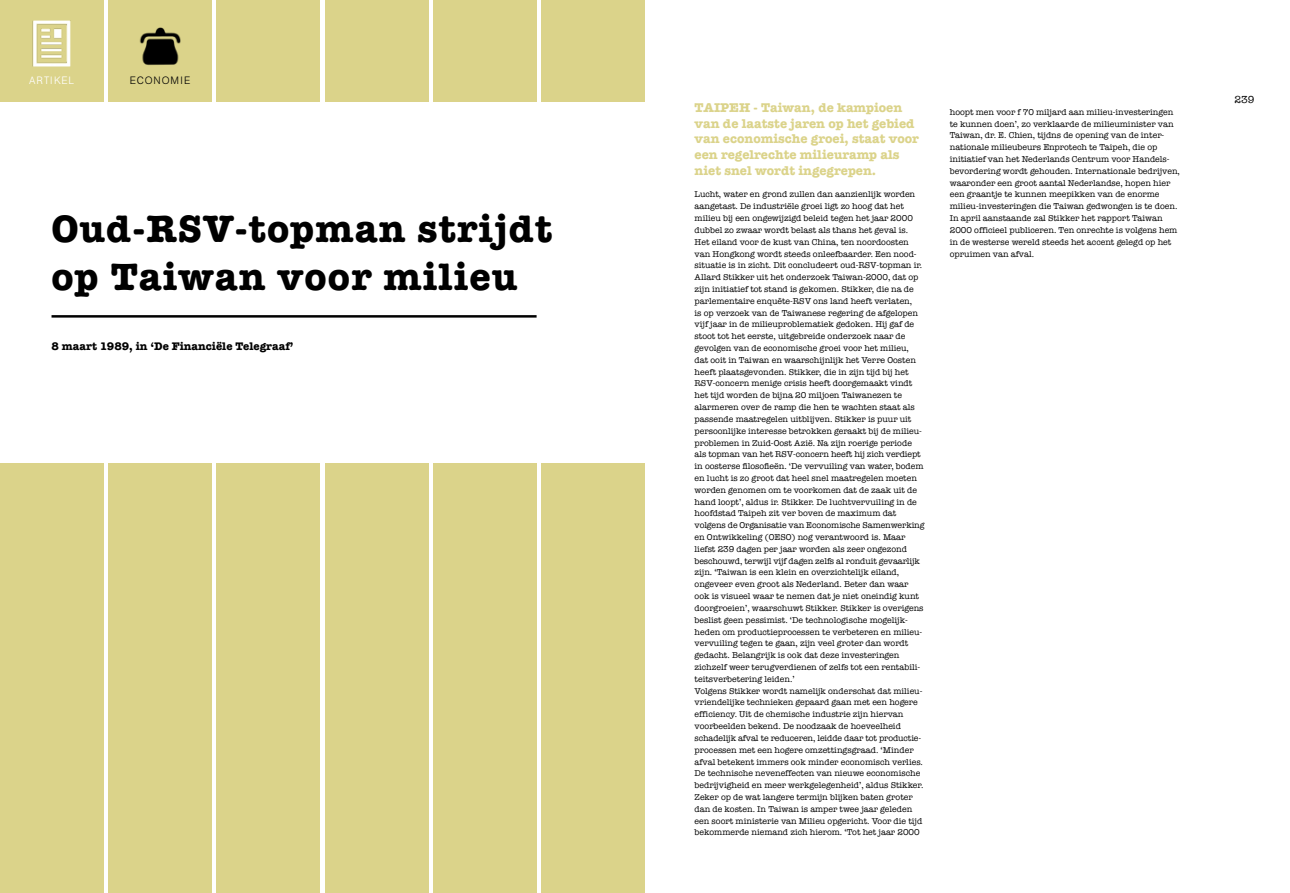
<style>
.page{position:relative;width:1290px;height:893px;background:#fff}
.page>*{position:absolute;margin:0;border:0;box-sizing:border-box;transform-origin:0 0}
.t1{font:700 39.38px/48.1px "American Typewriter";letter-spacing:.03em;color:#000}
.t2{font:700 13.12px/15.8px "American Typewriter";color:#dbd38a}
.t3{font:700 11.38px "American Typewriter";color:#000}
.t4{font:300 10.5px "AK12";letter-spacing:.1em;color:#000}
.t5{font:300 10.5px "AK12";letter-spacing:.1em;color:#fff}
.t6{font:10.5px "American Typewriter";color:#000}
.t7{font:8.75px/11.8px "American Typewriter";color:#000}
</style>
<div class="page">
<div style="left:433px;top:0;width:104px;height:893px;background:#dbd38a"></div>
<div style="left:542px;top:0;width:103px;height:893px;background:#dbd38a"></div>
<div style="left:217px;top:0;width:103px;height:893px;background:#dbd38a"></div>
<div style="left:325px;top:0;width:103px;height:893px;background:#dbd38a"></div>
<div style="left:0;top:0;width:103px;height:893px;background:#dbd38a"></div>
<div style="left:108px;top:0;width:104px;height:893px;background:#dbd38a"></div>
<div style="left:0;top:103px;width:645px;height:360px;background:#fff"></div>
<hr style="left:52px;top:315px;width:484px;height:3px;background:#000">
<img style="left:140px;top:27px;width:40px;height:38px">
<img style="left:33px;top:20px;width:37px;height:46px">
<p class="t5" style="left:29px;top:74px;width:46px">ARTIKEL</p>
<p class="t4" style="left:130px;top:74px;width:62px">ECONOMIE</p>
<h1 class="t1" style="left:52px;top:203px;width:502px">Oud-RSV-topman strijdt op Taiwan voor milieu</h1>
<h3 class="t3" style="left:52px;top:337px;width:244px">8 maart 1989, in ‘De Financiële Telegraaf’</h3>
<h2 class="t2" style="left:694px;top:99px;width:226px">TAIPEH - Taiwan, de kampioen van de laatste jaren op het gebied van economische groei, staat voor een regelrechte milieuramp als niet snel wordt ingegrepen.</h2>
<p class="t7" style="left:694px;top:188px;width:231px">Lucht, water en grond zullen dan aanzienlijk worden aangetast. De industriële groei ligt zo hoog dat het milieu bij een ongewijzigd beleid tegen het jaar 2000 dubbel zo zwaar wordt belast als thans het geval is.<br>Het eiland voor de kust van China, ten noordoosten van Hongkong wordt steeds onleefbaarder. Een nood&shy;situatie is in zicht. Dit concludeert oud-RSV-topman ir.<br>Allard Stikker uit het onderzoek Taiwan-2000, dat op zijn initiatief tot stand is gekomen. Stikker, die na de parlementaire enquête-RSV ons land heeft verlaten,<br>is op verzoek van de Taiwanese regering de afgelopen vijf jaar in de milieuproblematiek gedoken. Hij gaf de stoot tot het eerste, uitgebreide onderzoek naar de gevolgen van de economische groei voor het milieu, dat ooit in Taiwan en waarschijnlijk het Verre Oosten heeft plaatsgevonden. Stikker, die in zijn tijd bij het RSV-concern menige crisis heeft doorgemaakt vindt het tijd worden de bijna 20 miljoen Taiwanezen te alarmeren over de ramp die hen te wachten staat als passende maatregelen uitblijven. Stikker is puur uit persoonlijke interesse betrokken geraakt bij de milieu&shy;problemen in Zuid-Oost Azië. Na zijn roerige periode als topman van het RSV-concern heeft hij zich verdiept in oosterse filosofieën. ‘De vervuiling van water, bodem en lucht is zo groot dat heel snel maatregelen moeten worden genomen om te voorkomen dat de zaak uit de hand loopt’, aldus ir. Stikker. De luchtvervuiling in de hoofdstad Taipeh zit ver boven de maximum dat volgens de Organisatie van Economische Samenwerking en Ontwikkeling (OESO) nog verantwoord is. Maar liefst 239 dagen per jaar worden als zeer ongezond beschouwd, terwijl vijf dagen zelfs al ronduit gevaarlijk zijn. ‘Taiwan is een klein en overzichtelijk eiland, ongeveer even groot als Nederland. Beter dan waar ook is visueel waar te nemen dat je niet oneindig kunt doorgroeien’, waarschuwt Stikker. Stikker is overigens beslist geen pessimist. ‘De technologische mogelijk&shy;heden om productieprocessen te verbeteren en milieu&shy;vervuiling tegen te gaan, zijn veel groter dan wordt gedacht. Belangrijk is ook dat deze investeringen zichzelf weer terugverdienen of zelfs tot een rentabili&shy;teitsverbetering leiden.’<br>Volgens Stikker wordt namelijk onderschat dat milieu&shy;vriendelijke technieken gepaard gaan met een hogere efficiency. Uit de chemische industrie zijn hiervan voorbeelden bekend. De noodzaak de hoeveelheid schadelijk afval te reduceren, leidde daar tot productie&shy;processen met een hogere omzettingsgraad. ‘Minder afval betekent immers ook minder economisch verlies.<br>De technische neveneffecten van nieuwe economische bedrijvigheid en meer werkgelegenheid’, aldus Stikker.<br>Zeker op de wat langere termijn blijken baten groter dan de kosten. In Taiwan is amper twee jaar geleden een soort ministerie van Milieu opgericht. Voor die tijd bekommerde niemand zich hierom. ‘Tot het jaar 2000</p>
<p class="t7" style="left:950px;top:106px;width:232px">hoopt men voor f 70 miljard aan milieu-investeringen te kunnen doen’, zo verklaarde de milieuminister van Taiwan, dr. E. Chien, tijdns de opening van de inter&shy;nationale milieubeurs Enprotech te Taipeh, die op initiatief van het Nederlands Centrum voor Handels&shy;bevordering wordt gehouden. Internationale bedrijven, waaronder een groot aantal Nederlandse, hopen hier een graantje te kunnen meepikken van de enorme milieu-investeringen die Taiwan gedwongen is te doen.<br>In april aanstaande zal Stikker het rapport Taiwan 2000 officieel publiceren. Ten onrechte is volgens hem in de westerse wereld steeds het accent gelegd op het opruimen van afval.</p>
<p class="t6" style="left:1234px;top:91px;width:22px">239</p>
</div>
